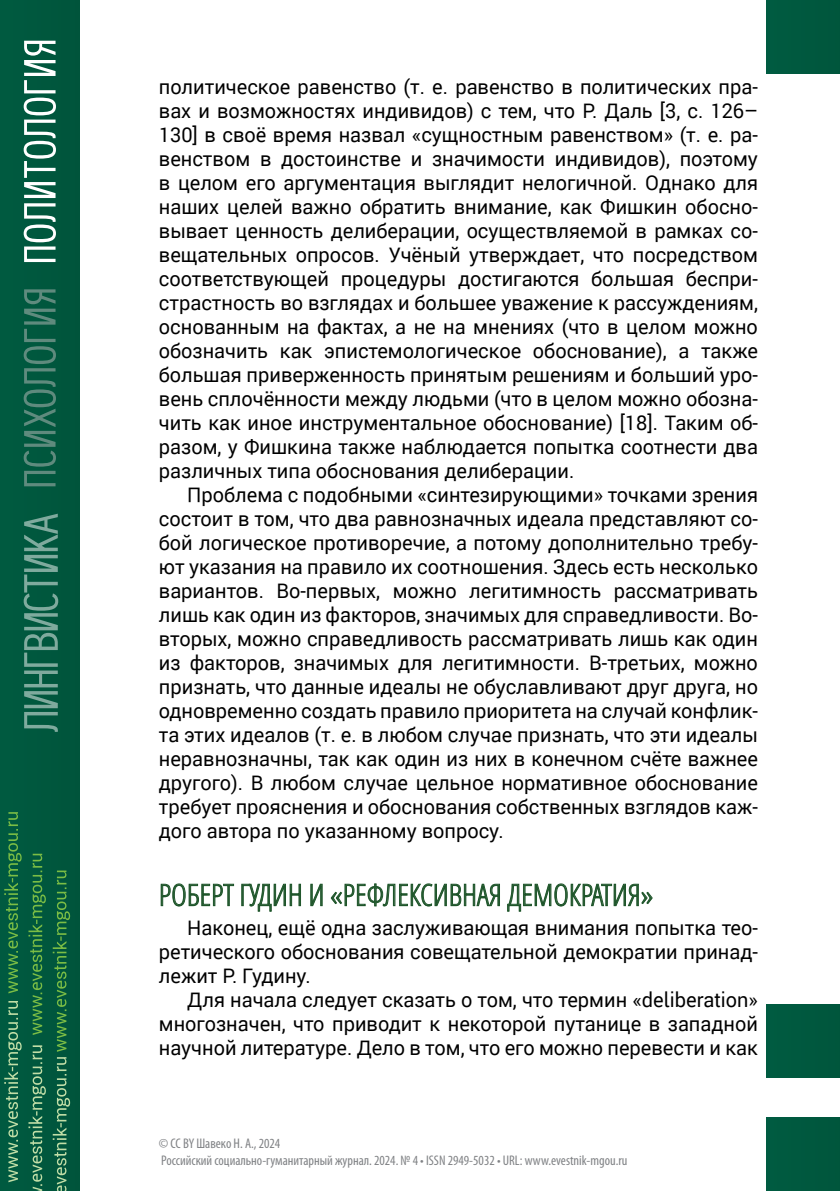
<style>
.page{position:relative;width:840px;height:1191px;background:#fff}
.page>*{position:absolute;margin:0;border:0;box-sizing:border-box;transform-origin:0 0}
.Подзаг_аннот__ключ_с{font:30px "Germano";color:#1e552a}
.Основной_текст{font:20px/24px "Roberto Sans";color:#000;text-align:justify}
.t1{font:condensed 14px/16.8px "Myriad Pro";color:#808285}
</style>
<div class="page">
<div style="left:0;top:0;width:79px;height:1191px;background:#00573d"></div>
<div style="left:766px;top:0;width:73px;height:74px;background:#00583f"></div>
<svg style="left:4px;top:1001px;width:18px;height:181px;background:#267454"></svg>
<svg style="left:4px;top:812px;width:18px;height:181px;background:#186d40"></svg>
<svg style="left:28px;top:853px;width:18px;height:182px;background:#186b3e"></svg>
<svg style="left:53px;top:870px;width:17px;height:181px;background:#196b3e"></svg>
<svg style="left:28px;top:1045px;width:18px;height:146px;background:#267252"></svg>
<svg style="left:53px;top:1057px;width:17px;height:134px;background:#297253"></svg>
<svg style="left:24px;top:41px;width:32px;height:221px"></svg>
<svg style="left:24px;top:289px;width:32px;height:197px;background:#216954"></svg>
<div style="left:766px;top:1004px;width:73px;height:73px;background:#00583f"></div>
<div style="left:766px;top:1117px;width:73px;height:74px;background:#00583f"></div>
<svg style="left:24px;top:513px;width:34px;height:219px;background:#307662"></svg>
<svg style="left:160px;top:883px;width:74px;height:24px"></svg>
<svg style="left:241px;top:883px;width:60px;height:29px"></svg>
<svg style="left:310px;top:883px;width:13px;height:23px"></svg>
<svg style="left:330px;top:883px;width:170px;height:24px"></svg>
<svg style="left:507px;top:883px;width:146px;height:29px"></svg>
<p class="Основной_текст" style="left:159px;top:73px;width:600px">политическое равенство (т. е. равенство в политических пра&shy;вах и возможностях индивидов) с тем, что Р. Даль [3, c. 126– 130] в своё время назвал «сущностным равенством» (т. е. ра&shy;венством в достоинстве и значимости индивидов), поэтому в целом его аргументация выглядит нелогичной. Однако для наших целей важно обратить внимание, как Фишкин обосно&shy;вывает ценность делиберации, осуществляемой в рамках со&shy;вещательных опросов. Учёный утверждает, что посредством соответствующей процедуры достигаются большая беспри&shy;страстность во взглядах и большее уважение к рассуждениям, основанным на фактах, а не на мнениях (что в целом можно обозначить как эпистемологическое обоснование), а также большая приверженность принятым решениям и больший уро&shy;вень сплочённости между людьми (что в целом можно обозна&shy;чить как иное инструментальное обоснование) [18]. Таким об&shy;разом, у Фишкина также наблюдается попытка соотнести два различных типа обоснования делиберации.</p>
<p class="Основной_текст" style="left:159px;top:481px;width:600px;text-indent:28px">Проблема с подобными «синтезирующими» точками зрения состоит в том, что два равнозначных идеала представляют со&shy;бой логическое противоречие, а потому дополнительно требу&shy;ют указания на правило их соотношения. Здесь есть несколько вариантов. Во-первых, можно легитимность рассматривать лишь как один из факторов, значимых для справедливости. Во&shy;вторых, можно справедливость рассматривать лишь как один из факторов, значимых для легитимности. В-третьих, можно признать, что данные идеалы не обуславливают друг друга, но одновременно создать правило приоритета на случай конфлик&shy;та этих идеалов (т. е. в любом случае признать, что эти идеалы неравнозначны, так как один из них в конечном счёте важнее другого). В любом случае цельное нормативное обоснование требует прояснения и обоснования собственных взглядов каж&shy;дого автора по указанному вопросу.</p>
<p class="Подзаг_аннот__ключ_с" style="left:159px;top:874px;width:495px">РОБЕРТ ГУДИН И «РЕФЛЕКСИВНАЯ ДЕМОКРАТИЯ»</p>
<p class="Основной_текст" style="left:159px;top:914px;width:600px;text-indent:28px">Наконец, ещё одна заслуживающая внимания попытка тео&shy;ретического обоснования совещательной демократии принад&shy;лежит Р. Гудину.</p>
<p class="Основной_текст" style="left:159px;top:986px;width:600px;text-indent:28px">Для начала следует сказать о том, что термин «deliberation» многозначен, что приводит к некоторой путанице в западной научной литературе. Дело в том, что его можно перевести и как</p>
<p class="t1" style="left:159px;top:1134px;width:469px">© CC BY Шавеко Н. А., 2024<br>Российский социально-гуманитарный журнал. 2024. № 4 • ISSN 2949-5032 • URL: www.evestnik-mgou.ru</p>
</div>
